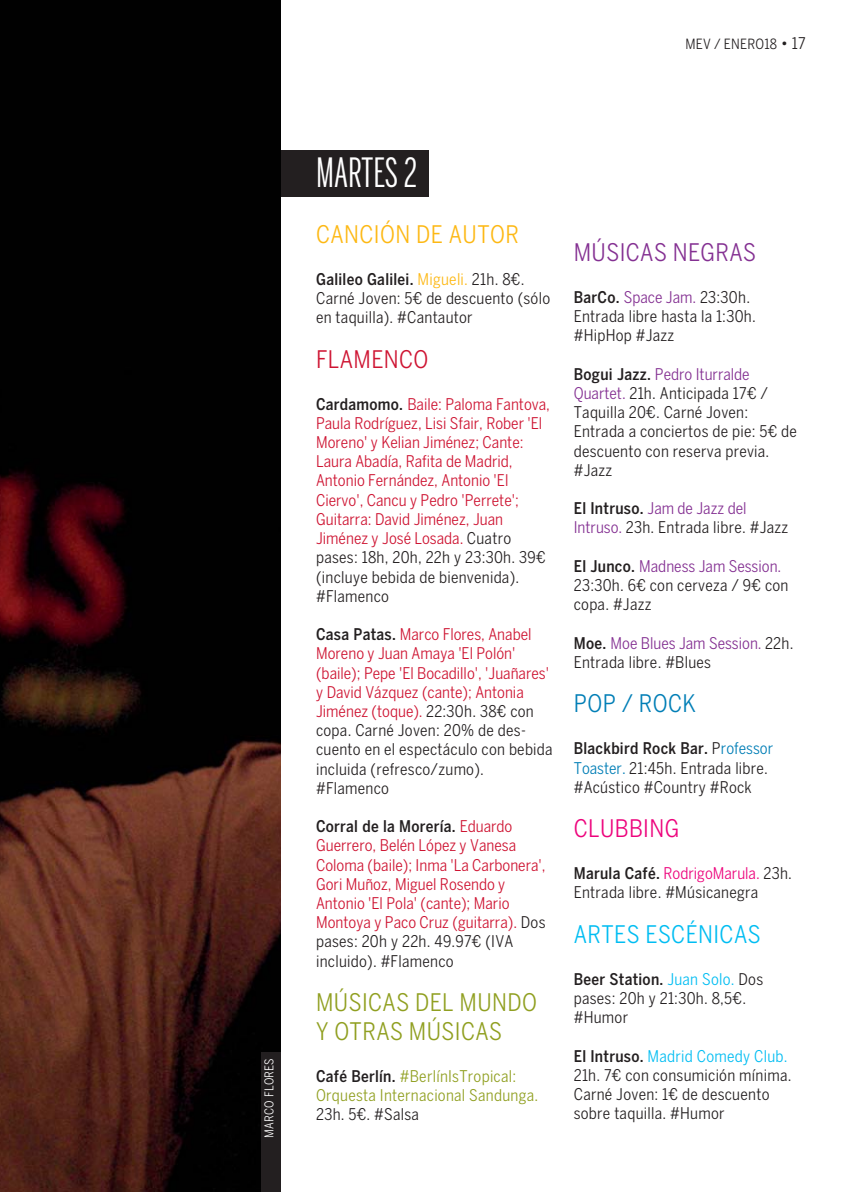
<style>
.page{position:relative;width:849px;height:1192px;background:#fff}
.page>*{position:absolute;margin:0;border:0;box-sizing:border-box;transform-origin:0 0}
.t1{font:ultra-condensed 40px "Benton Sans";color:#fff}
.t2{font:condensed 24px/28.8px "Benton Sans";letter-spacing:.015em;color:#909f20}
.t3{font:condensed 24px "Benton Sans";letter-spacing:.015em;color:#fdb813}
.t4{font:condensed 24px "Benton Sans";letter-spacing:.015em;color:#00bdf2}
.t5{font:condensed 24px "Benton Sans";letter-spacing:.015em;color:#843092}
.t6{font:condensed 24px "Benton Sans";letter-spacing:.015em;color:#ce1432}
.t7{font:condensed 24px "Benton Sans";letter-spacing:.015em;color:#007eb6}
.t8{font:condensed 24px "Benton Sans";letter-spacing:.015em;color:#ed037c}
.t9{font:condensed 16px/19.2px "Benton Sans";color:#ce1432}
.t10{font:condensed 16px/19.2px "Benton Sans";letter-spacing:.015em;color:#231f20}
.t11{font:condensed 16px/19.2px "Benton Sans";letter-spacing:.015em;color:#909f20}
.t12{font:condensed 14px "Benton Sans";letter-spacing:.015em;color:#231f20}
.t13{font:condensed 12px "Benton Sans";letter-spacing:.015em;color:#fff}
.s1{font-size:16px}
.s2{font-weight:500}
.s3{color:#fdb813}
.s4{font-weight:500;color:#231f20}
.s5{color:#231f20}
.s6{color:#843092}
.s7{color:#007eb6}
.s8{color:#ed037c}
.s9{color:#00bdf2}
</style>
<div class="page">
<div style="left:186px;top:150px;width:243px;height:46px;background:#231f20"></div>
<img style="left:0;top:0;width:281px;height:1191px">
<div style="left:261px;top:1052px;width:20px;height:139px;background:#231f20"></div>
<p class="t12" style="left:685px;top:38px;width:122px">MEV / ENERO18 <span class="s1">• 17</span></p>
<p class="t13" style="left:265px;top:1137px;width:81px;rotate:-90deg">MARCO FLORES</p>
<h1 class="t1" style="left:316px;top:158px;width:103px">MARTES 2</h1>
<h2 class="t3" style="left:316px;top:225px;width:204px">CANCIÓN DE AUTOR</h2>
<p class="t10" style="left:316px;top:271px;width:236px"><span class="s2">Galileo Galilei.</span> <span class="s3">Migueli.</span> 21h. 8€.<br>Carné Joven: 5€ de descuento (sólo en taquilla). #Cantautor</p>
<h2 class="t6" style="left:316px;top:350px;width:114px">FLAMENCO</h2>
<p class="t9" style="left:316px;top:396px;width:235px"><span class="s4">Cardamomo.</span> Baile: Paloma Fantova,<br>Paula Rodríguez, Lisi Sfair, Rober 'El<br>Moreno' y Kelian Jiménez; Cante:<br>Laura Abadía, Rafita de Madrid,<br>Antonio Fernández, Antonio 'El<br>Ciervo', Cancu y Pedro 'Perrete';<br>Guitarra: David Jiménez, Juan<br>Jiménez y José Losada. <span class="s5">Cuatro pases: 18h, 20h, 22h y 23:30h. 39€ (incluye bebida de bienvenida). #Flamenco</span></p>
<p class="t9" style="left:316px;top:626px;width:238px"><span class="s4">Casa Patas.</span> Marco Flores, Anabel<br>Moreno y Juan Amaya 'El Polón' (baile); Pepe 'El Bocadillo', 'Juañares' y David Vázquez (cante); Antonia<br>Jiménez (toque). <span class="s5">22:30h. 38€ con copa. Carné Joven: 20% de des&shy;cuento en el espectáculo con bebida incluida (refresco/zumo). #Flamenco</span></p>
<p class="t9" style="left:316px;top:818px;width:231px"><span class="s4">Corral de la Morería.</span> Eduardo<br>Guerrero, Belén López y Vanesa<br>Coloma (baile); Inma 'La Carbonera',<br>Gori Muñoz, Miguel Rosendo y<br>Antonio 'El Pola' (cante); Mario<br>Montoya y Paco Cruz (guitarra). <span class="s5">Dos pases: 20h y 22h. 49.97€ (IVA incluido). #Flamenco</span></p>
<h2 class="t2" style="left:316px;top:990px;width:223px">MÚSICAS DEL MUNDO<br>Y OTRAS MÚSICAS</h2>
<p class="t11" style="left:316px;top:1068px;width:224px"><span class="s4">Café Berlín.</span> #BerlínIsTropical:<br>Orquesta Internacional Sandunga.</p>
<p class="t10" style="left:316px;top:1106px;width:104px">23h. 5€. #Salsa</p>
<h2 class="t5" style="left:574px;top:243px;width:184px">MÚSICAS NEGRAS</h2>
<p class="t10" style="left:574px;top:289px;width:184px"><span class="s2">BarCo.</span> <span class="s6">Space Jam.</span> 23:30h.<br>Entrada libre hasta la 1:30h. #HipHop #Jazz</p>
<p class="t10" style="left:574px;top:366px;width:225px"><span class="s2">Bogui Jazz.</span> <span class="s6">Pedro Iturralde<br>Quartet.</span> 21h. Anticipada 17€ /<br>Taquilla 20€. Carné Joven:<br>Entrada a conciertos de pie: 5€ de descuento con reserva previa. #Jazz</p>
<p class="t10" style="left:574px;top:500px;width:216px"><span class="s2">El Intruso.</span> <span class="s6">Jam de Jazz del<br>Intruso.</span> 23h. Entrada libre. #Jazz</p>
<p class="t10" style="left:574px;top:558px;width:216px"><span class="s2">El Junco.</span> <span class="s6">Madness Jam Session.<br></span>23:30h. 6€ con cerveza / 9€ con copa. #Jazz</p>
<p class="t10" style="left:574px;top:635px;width:221px"><span class="s2">Moe.</span> <span class="s6">Moe Blues Jam Session.</span> 22h.<br>Entrada libre. #Blues</p>
<h2 class="t7" style="left:574px;top:694px;width:124px">POP / ROCK</h2>
<p class="t10" style="left:574px;top:740px;width:201px"><span class="s2">Blackbird Rock Bar.</span> P<span class="s7">rofessor<br>Toaster.</span> 21:45h. Entrada libre. #Acústico #Country #Rock</p>
<h2 class="t8" style="left:574px;top:819px;width:107px">CLUBBING</h2>
<p class="t10" style="left:574px;top:865px;width:220px"><span class="s2">Marula Café.</span> <span class="s8">RodrigoMarula.</span> 23h.<br>Entrada libre. #Músicanegra</p>
<h2 class="t4" style="left:574px;top:925px;width:188px">ARTES ESCÉNICAS</h2>
<p class="t10" style="left:574px;top:971px;width:191px"><span class="s2">Beer Station.</span> <span class="s9">Juan Solo.</span> Dos pases: 20h y 21:30h. 8,5€. #Humor</p>
<p class="t10" style="left:574px;top:1047px;width:219px"><span class="s2">El Intruso.</span> <span class="s9">Madrid Comedy Club.<br></span>21h. 7€ con consumición mínima.<br>Carné Joven: 1€ de descuento sobre taquilla. #Humor</p>
</div>
